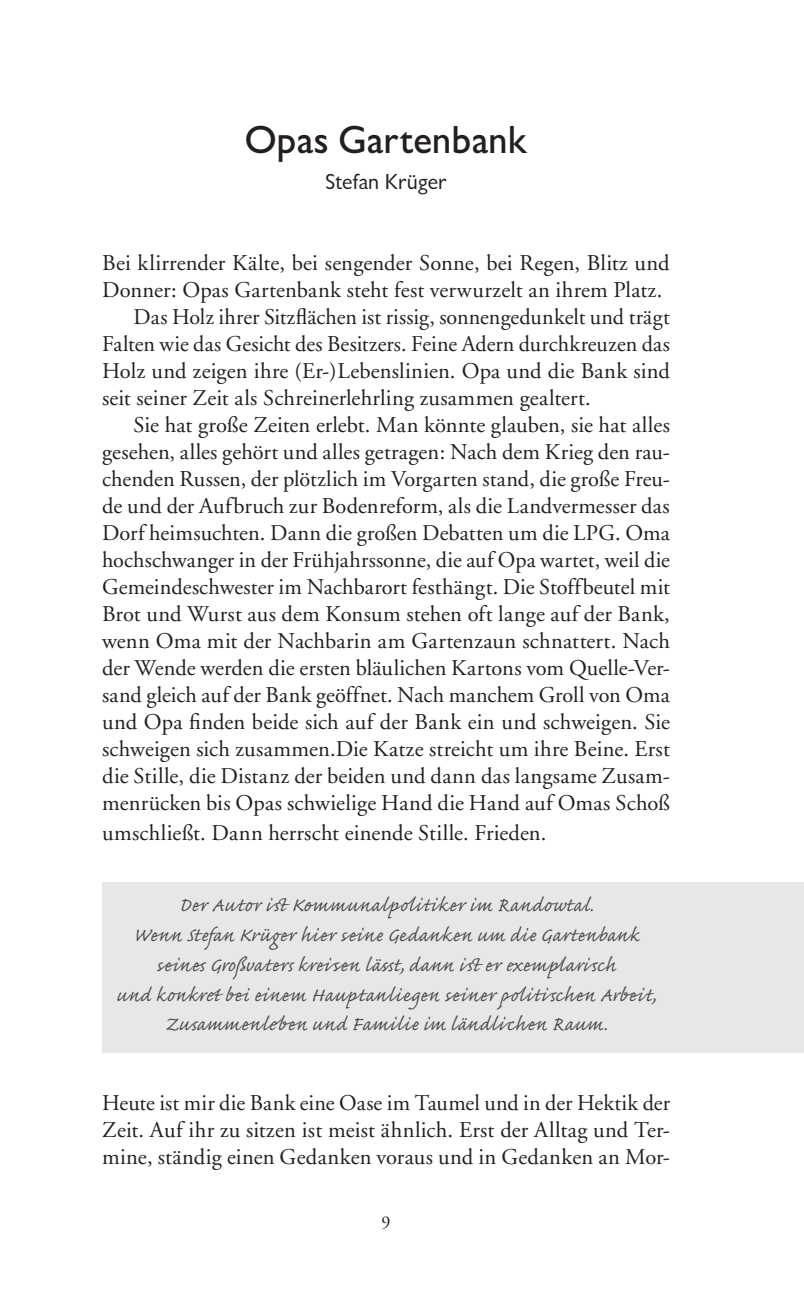
<style>
.page{position:relative;width:804px;height:1314px;background:#fff}
.page>*{position:absolute;margin:0;border:0;box-sizing:border-box;transform-origin:0 0}
.t1{font:500 40.5px "Giltu T Med N12";color:#231f20}
.t2{font:24.75px/29.7px "Caflisch Script Pro";letter-spacing:.045em;color:#4b4c4d;text-align:center}
.t3{font:22.5px/27px "Adobe Garamond";letter-spacing:.005em;color:#231f20;text-align:justify}
.t4{font:22.5px "Giltus T";color:#231f20}
.t5{font:18px "Adobe Garamond";color:#231f20}
</style>
<div class="page">
<div style="left:102px;top:882px;width:702px;height:170px;background:#e6e7e9"></div>
<h1 class="t1" style="left:245px;top:116px;width:284px">Opas Gartenbank</h1>
<p class="t4" style="left:325px;top:169px;width:123px">Stefan Krüger</p>
<p class="t3" style="left:102px;top:250px;width:569px">Bei klirrender Kälte, bei sengender Sonne, bei Regen, Blitz und</p>
<p class="t3" style="left:102px;top:277px;width:562px">Donner: Opas Gartenbank steht fest verwurzelt an ihrem Platz.</p>
<p class="t3" style="left:134px;top:304px;width:538px">Das Holz ihrer Sitzflächen ist rissig, sonnengedunkelt und trägt</p>
<p class="t3" style="left:102px;top:331px;width:569px">Falten wie das Gesicht des Besitzers. Feine Adern durchkreuzen das</p>
<p class="t3" style="left:102px;top:358px;width:569px">Holz und zeigen ihre (Er-)Lebenslinien. Opa und die Bank sind</p>
<p class="t3" style="left:102px;top:385px;width:490px">seit seiner Zeit als Schreinerlehrling zusammen gealtert.</p>
<p class="t3" style="left:134px;top:412px;width:538px">Sie hat große Zeiten erlebt. Man könnte glauben, sie hat alles</p>
<p class="t3" style="left:102px;top:439px;width:569px">gesehen, alles gehört und alles getragen: Nach dem Krieg den rau-</p>
<p class="t3" style="left:102px;top:466px;width:569px">chenden Russen, der plötzlich im Vorgarten stand, die große Freu-</p>
<p class="t3" style="left:102px;top:493px;width:569px">de und der Aufbruch zur Bodenreform, als die Landvermesser das</p>
<p class="t3" style="left:102px;top:520px;width:569px">Dorf heimsuchten. Dann die großen Debatten um die LPG. Oma</p>
<p class="t3" style="left:102px;top:547px;width:569px">hochschwanger in der Frühjahrssonne, die auf Opa wartet, weil die</p>
<p class="t3" style="left:102px;top:574px;width:569px">Gemeindeschwester im Nachbarort festhängt. Die Stoffbeutel mit</p>
<p class="t3" style="left:102px;top:601px;width:569px">Brot und Wurst aus dem Konsum stehen oft lange auf der Bank,</p>
<p class="t3" style="left:102px;top:628px;width:569px">wenn Oma mit der Nachbarin am Gartenzaun schnattert. Nach</p>
<p class="t3" style="left:102px;top:655px;width:569px">der Wende werden die ersten bläulichen Kartons vom Quelle-Ver-</p>
<p class="t3" style="left:102px;top:682px;width:569px">sand gleich auf der Bank geöffnet. Nach manchem Groll von Oma</p>
<p class="t3" style="left:102px;top:709px;width:569px">und Opa finden beide sich auf der Bank ein und schweigen. Sie</p>
<p class="t3" style="left:102px;top:736px;width:569px">schweigen sich zusammen.Die Katze streicht um ihre Beine. Erst</p>
<p class="t3" style="left:102px;top:763px;width:569px">die Stille, die Distanz der beiden und dann das langsame Zusam-</p>
<p class="t3" style="left:102px;top:790px;width:569px">menrücken bis Opas schwielige Hand die Hand auf Omas Schoß</p>
<p class="t3" style="left:102px;top:820px;width:446px">umschließt. Dann herrscht einende Stille. Frieden.</p>
<p class="t2" style="left:116px;top:893px;width:541px">Der Autor ist Kommunalpolitiker im Randowtal.<br>Wenn Stefan Krüger hier seine Gedanken um die Gartenbank seines Großvaters kreisen lässt, dann ist er exemplarisch<br>und konkret bei einem Hauptanliegen seiner politischen Arbeit, Zusammenleben und Familie im ländlichen Raum.</p>
<p class="t3" style="left:102px;top:1090px;width:569px">Heute ist mir die Bank eine Oase im Taumel und in der Hektik der Zeit. Auf ihr zu sitzen ist meist ähnlich. Erst der Alltag und Ter&shy;mine, ständig einen Gedanken voraus und in Gedanken an Mor-</p>
<p class="t5" style="left:381px;top:1212px;width:10px">9</p>
</div>
